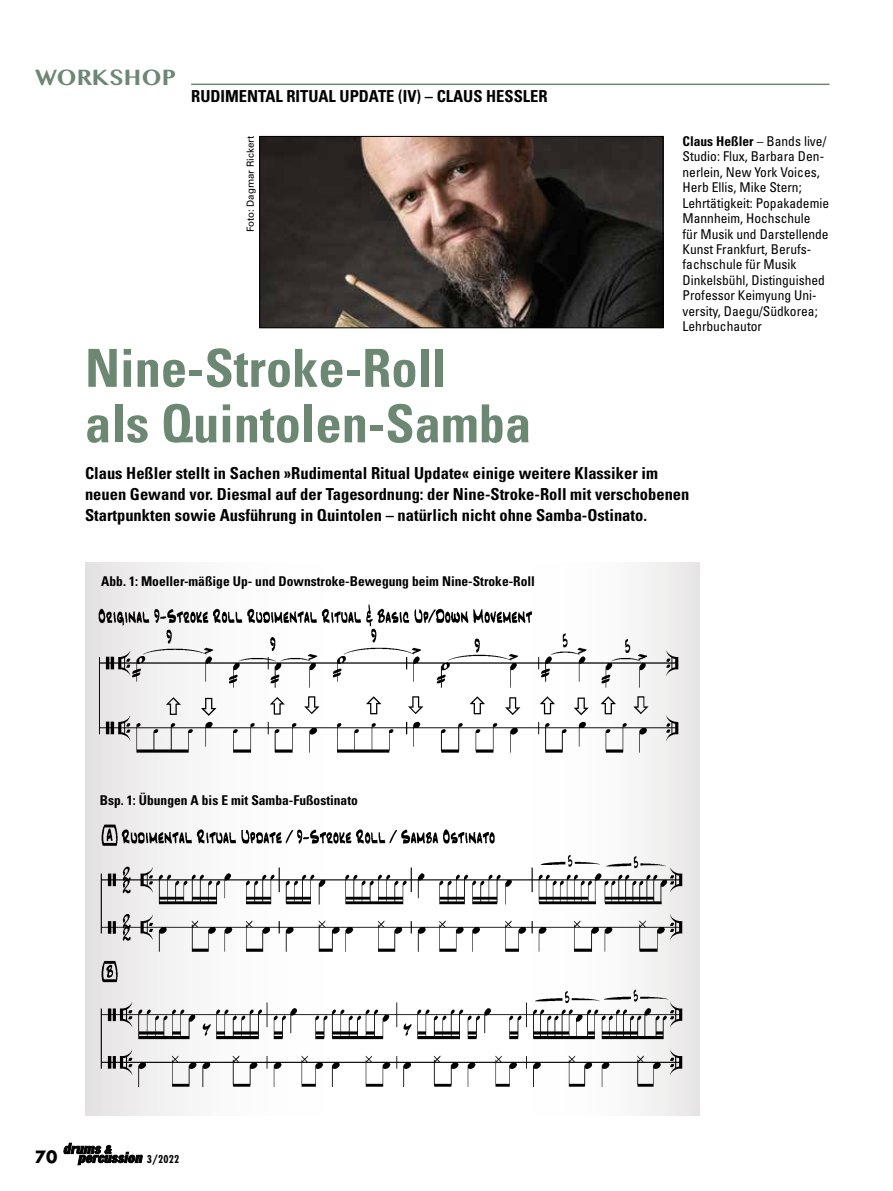
<style>
.page{position:relative;width:893px;height:1191px;background:#fff}
.page>*{position:absolute;margin:0;border:0;box-sizing:border-box;transform-origin:0 0}
.t1{font:700 condensed 52.5px/55.5px "Univers LT Std";color:#6c8873}
.t2{font:700 20.25px "Bangla MN";color:#6c8873}
.t3{font:700 condensed 16.5px/21px "Univers LT Std";color:#000}
.t4{font:700 16.5px "Futura Std";color:#000}
.t5{font:condensed 13.5px/15.5px "Univers LT Std";color:#000}
.t6{font:700 condensed 13.5px "Univers LT Std";color:#000}
.t7{font:700 condensed 10.5px "Futura Std";color:#000}
.t8{font:9.75px "Univers LT Std";color:#000}
.s1{font-weight:700}
</style>
<div class="page">
<svg style="left:63px;top:1143px;width:80px;height:22px"></svg>
<hr style="left:191px;top:84px;width:638px;height:1px;background:#6c8873">
<svg style="left:85px;top:562px;width:615px;height:196px"></svg>
<img style="left:261px;top:138px;width:400px;height:188px">
<div style="left:259px;top:136px;width:404px;height:192px;border:1px solid #000"></div>
<img style="left:94px;top:600px;width:596px;height:158px">
<svg style="left:85px;top:758px;width:615px;height:357px"></svg>
<img style="left:94px;top:816px;width:596px;height:277px">
<h2 class="t2" style="left:35px;top:66px;width:143px">WORKSHOP</h2>
<p class="t3" style="left:191px;top:86px;width:358px">RUDIMENTAL RITUAL UPDATE (IV) – CLAUS HESSLER</p>
<p class="t8" style="left:244px;top:232px;width:98px;rotate:-90deg">Foto: Dagmar Rickert</p>
<p class="t5" style="left:682px;top:133px;width:148px"><span class="s1">Claus Heßler</span> – Bands live/<br>Studio: Flux, Barbara Den&shy;nerlein, New York Voices,<br>Herb Ellis, Mike Stern;<br>Lehrtätigkeit: Popakademie<br>Mannheim, Hochschule<br>für Musik und Darstellende<br>Kunst Frankfurt, Berufs&shy;fachschule für Musik<br>Dinkelsbühl, Distinguished<br>Professor Keimyung Uni&shy;versity, Daegu/Südkorea;<br>Lehrbuchautor</p>
<h1 class="t1" style="left:85px;top:340px;width:448px">Nine-Stroke-Roll<br>als Quintolen-Samba</h1>
<p class="t3" style="left:85px;top:463px;width:606px">Claus Heßler stellt in Sachen »Rudimental Ritual Update« einige weitere Klassiker im neuen Gewand vor. Diesmal auf der Tagesordnung: der Nine-Stroke-Roll mit verschobenen<br>Startpunkten sowie Ausführung in Quintolen – natürlich nicht ohne Samba-Ostinato.</p>
<p class="t6" style="left:101px;top:573px;width:435px">Abb. 1: Moeller-mäßige Up- und Downstroke-Bewegung beim Nine-Stroke-Roll</p>
<p class="t6" style="left:100px;top:791px;width:259px">Bsp. 1: Übungen A bis E mit Samba-Fußostinato</p>
<p class="t4" style="left:35px;top:1145px;width:24px">70</p>
<p class="t7" style="left:147px;top:1152px;width:34px">3/2022</p>
</div>
